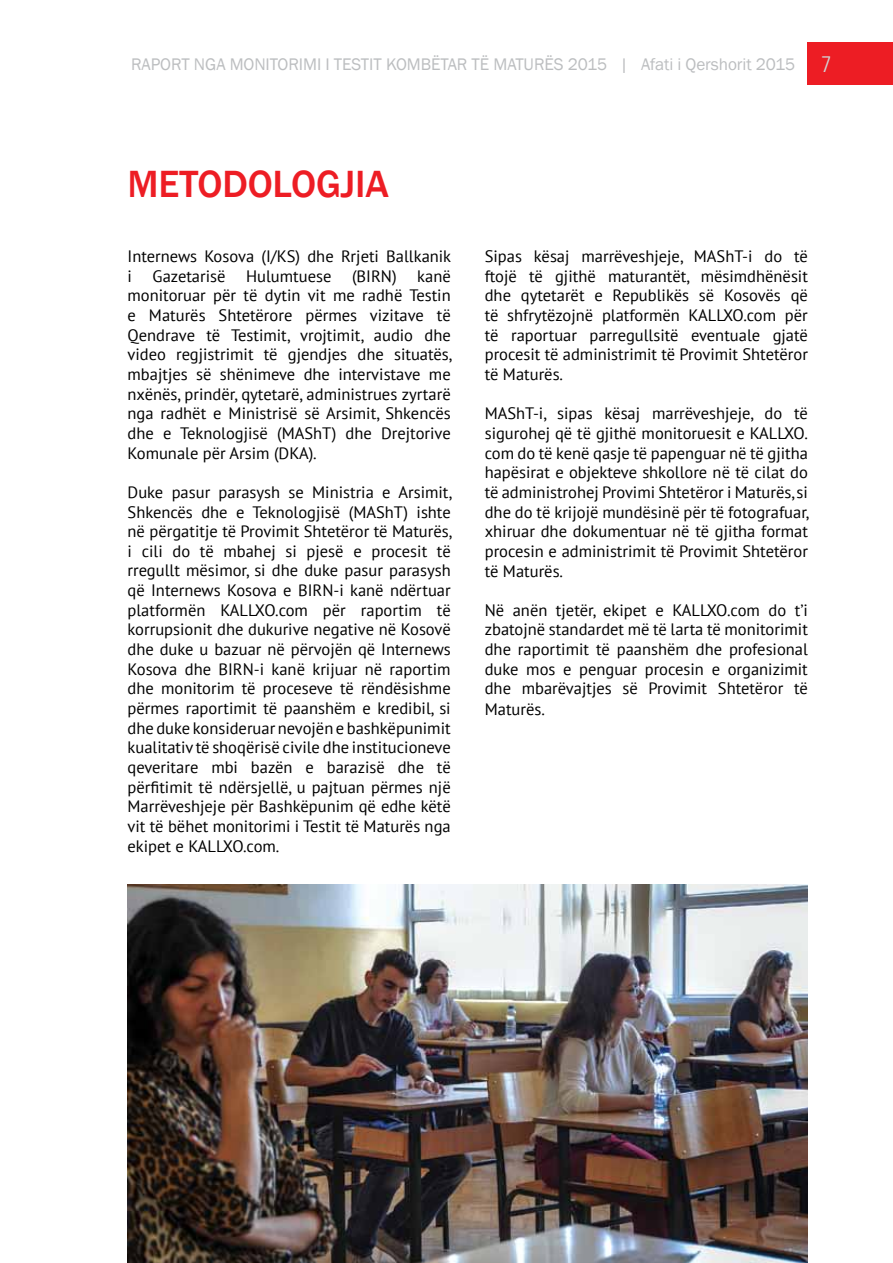
<style>
.page{position:relative;width:893px;height:1263px;background:#fff}
.page>*{position:absolute;margin:0;border:0;box-sizing:border-box;transform-origin:0 0}
.t1{font:500 39px "Franklin Gothic";color:#ed1d24}
.t2{font:17.25px "Franklin Gothic";letter-spacing:-.005em;color:#bcbec0}
.t3{font:16.5px/19.6px "PT Sans";color:#000;text-align:justify}
.s1{font-family:"Frutiger";font-weight:300;font-stretch:condensed;font-size:22.5px;color:#d1d3d4}
</style>
<div class="page">
<div style="left:808px;top:43px;width:85px;height:42px;background:#ed1d24"></div>
<img style="left:128px;top:884px;width:680px;height:379px">
<p class="t2" style="left:131px;top:53px;width:702px">RAPORT NGA MONITOR IMI I TESTIT KOMBËTAR TË MATUR ËS 2015 | AFATI I QERSHORIT 2015 <span class="s1">7</span></p>
<h1 class="t1" style="left:128px;top:160px;width:24px">METO</h1>
<h1 class="t1" style="left:222px;top:160px;width:150px">DOLOGJIA</h1>
<p class="t3" style="left:128px;top:246px;width:326px">Internews Kosova (I/KS) dhe Rrjeti Ballkanik i Gazetarisë Hulumtuese (BIRN) kanë monitoruar për të dytin vit me radhë Testin e Maturës Shtetërore përmes vizitave të Qendrave të Testimit, vrojtimit, audio dhe video regjistrimit të gjendjes dhe situatës, mbajtjes së shënimeve dhe intervistave me nxënës, prindër, qytetarë, administrues zyrtarë nga radhët e Ministrisë së Arsimit, Shkencës dhe e Teknologjisë (MAShT) dhe Drejtorive Komunale për Arsim (DKA).</p>
<p class="t3" style="left:128px;top:482px;width:326px">Duke pasur parasysh se Ministria e Arsimit, Shkencës dhe e Teknologjisë (MAShT) ishte në përgatitje të Provimit Shtetëror të Maturës, i cili do të mbahej si pjesë e procesit të rregullt mësimor, si dhe duke pasur parasysh që Internews Kosova e BIRN-i kanë ndërtuar platformën KALLXO.com për raportim të korrupsionit dhe dukurive negative në Kosovë dhe duke u bazuar në përvojën që Internews Kosova dhe BIRN-i kanë krijuar në raportim dhe monitorim të proceseve të rëndësishme përmes raportimit të paanshëm e kredibil, si dhe duke konsideruar nevojën e bashkëpunimit kualitativ të shoqërisë civile dhe institucioneve qeveritare mbi bazën e barazisë dhe të përfitimit të ndërsjellë, u pajtuan përmes një Marrëveshjeje për Bashkëpunim që edhe këtë vit të bëhet monitorimi i Testit të Maturës nga ekipet e KALLXO.com.</p>
<p class="t3" style="left:485px;top:246px;width:325px">Sipas kësaj marrëveshjeje, MAShT-i do të ftojë të gjithë maturantët, mësimdhënësit dhe qytetarët e Republikës së Kosovës që të shfrytëzojnë platformën KALLXO.com për të raportuar parregullsitë eventuale gjatë procesit të administrimit të Provimit Shtetëror të Maturës.</p>
<p class="t3" style="left:485px;top:403px;width:326px">MAShT-i, sipas kësaj marrëveshjeje, do të sigurohej që të gjithë monitoruesit e KALLXO. com do të kenë qasje të papenguar në të gjitha hapësirat e objekteve shkollore në të cilat do të administrohej Provimi Shtetëror i Maturës, si dhe do të krijojë mundësinë për të fotografuar, xhiruar dhe dokumentuar në të gjitha format procesin e administrimit të Provimit Shtetëror të Maturës.</p>
<p class="t3" style="left:485px;top:600px;width:325px">Në anën tjetër, ekipet e KALLXO.com do t’i zbatojnë standardet më të larta të monitorimit dhe raportimit të paanshëm dhe profesional duke mos e penguar procesin e organizimit dhe mbarëvajtjes së Provimit Shtetëror të Maturës.</p>
</div>
